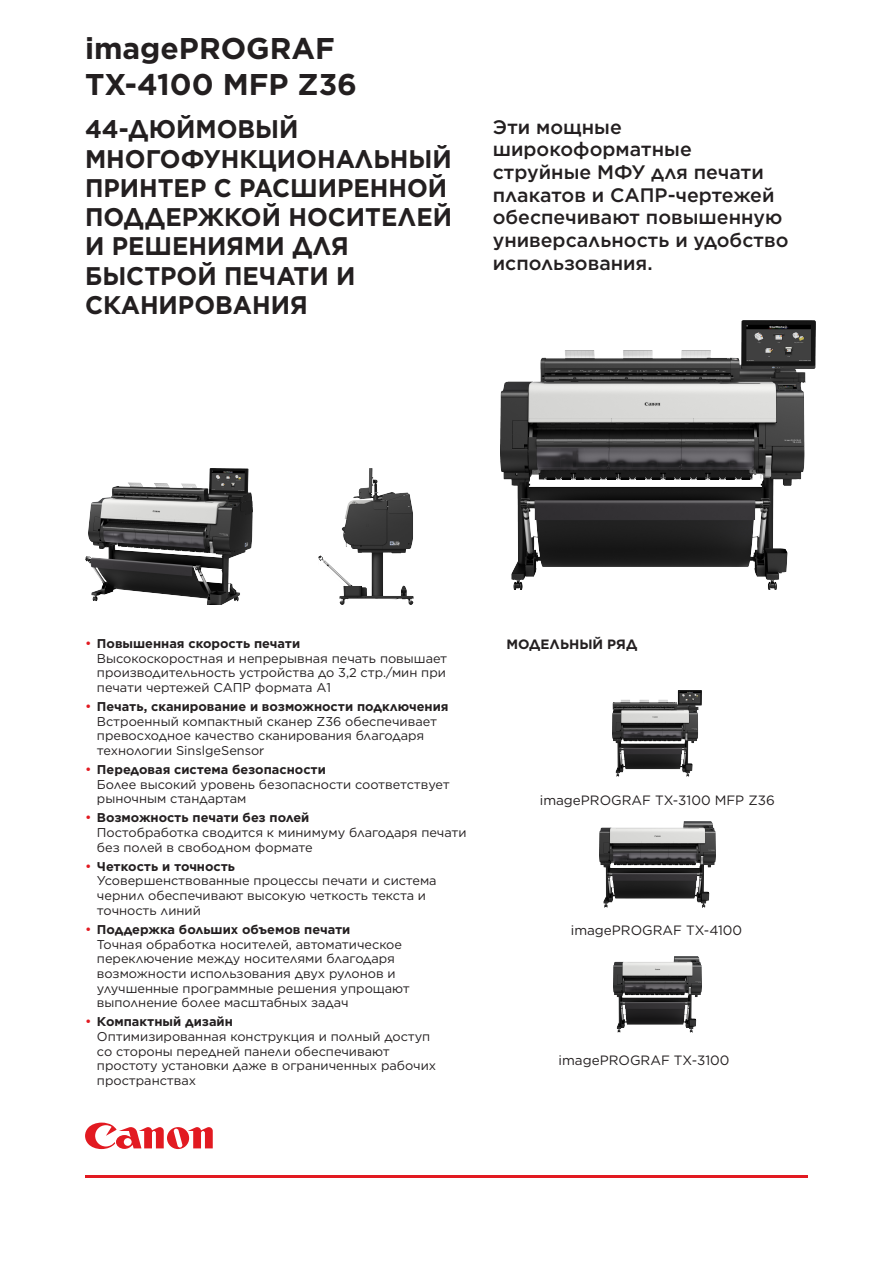
<style>
.page{position:relative;width:893px;height:1263px;background:#fff}
.page>*{position:absolute;margin:0;border:0;box-sizing:border-box;transform-origin:0 0}
.t1{font:700 30px/36px "Gotham";color:#231f20}
.COVER_HEADER_LARGE{font:700 25.5px/29.2px "Gotham";color:#231f20;scale:.96 1}
.INTRO{font:500 19.5px/22.6px "Gotham";color:#231f20}
.BODY{font:13.5px "Gotham";color:#231f20}
.SUBHEAD{font:700 13.5px "Gotham";color:#231f20}
.t2{font:12.75px/14.7px "Gotham";color:#231f20}
.s1{font-size:13.5px;color:#e21a21}
.s2{font-weight:700}
</style>
<div class="page">
<svg style="left:85px;top:1122px;width:128px;height:28px"></svg>
<hr style="left:85px;top:1175px;width:723px;height:3px;background:#e21a21">
<img style="left:613px;top:690px;width:88px;height:87px">
<img style="left:500px;top:320px;width:315px;height:269px">
<img style="left:85px;top:468px;width:168px;height:137px">
<img style="left:600px;top:821px;width:116px;height:86px">
<img style="left:614px;top:957px;width:88px;height:75px">
<img style="left:319px;top:468px;width:95px;height:137px">
<p class="t1" style="left:85px;top:30px;width:274px">imagePROGRAF<br>TX-4100 MFP Z36</p>
<p class="COVER_HEADER_LARGE" style="left:85px;top:115px;width:384px">44-ДЮЙМОВЫЙ<br>МНОГОФУНКЦИОНАЛЬНЫЙ<br>ПРИНТЕР С РАСШИРЕННОЙ<br>ПОДДЕРЖКОЙ НОСИТЕЛЕЙ<br>И РЕШЕНИЯМИ ДЛЯ<br>БЫСТРОЙ ПЕЧАТИ И<br>СКАНИРОВАНИЯ</p>
<p class="INTRO" style="left:493px;top:115px;width:297px">Эти мощные широкоформатные струйные МФУ для печати плакатов и САПР-чертежей обеспечивают повышенную универсальность и удобство использования.</p>
<p class="t2" style="left:97px;top:636px;width:352px;text-indent:-12px"><span class="s1">•</span> <span class="s2">Повышенная скорость печати<br></span>Высокоскоростная и непрерывная печать повышает производительность устройства до 3,2 стр./мин при печати чертежей САПР формата A1</p>
<p class="t2" style="left:97px;top:699px;width:353px;text-indent:-12px"><span class="s1">•</span> <span class="s2">Печать, сканирование и возможности подключения </span>Встроенный компактный сканер Z36 обеспечивает превосходное качество сканирования благодаря технологии SinslgeSensor</p>
<p class="t2" style="left:97px;top:762px;width:354px;text-indent:-12px"><span class="s1">•</span> <span class="s2">Передовая система безопасности<br></span>Более высокий уровень безопасности соответствует рыночным стандартам</p>
<p class="t2" style="left:97px;top:810px;width:371px;text-indent:-12px"><span class="s1">•</span> <span class="s2">Возможность печати без полей<br></span>Постобработка сводится к минимуму благодаря печати без полей в свободном формате</p>
<p class="t2" style="left:97px;top:859px;width:341px;text-indent:-12px"><span class="s1">•</span> <span class="s2">Четкость и точность<br></span>Усовершенствованные процессы печати и система чернил обеспечивают высокую четкость текста и точность линий</p>
<p class="t2" style="left:97px;top:922px;width:314px;text-indent:-12px"><span class="s1">•</span> <span class="s2">Поддержка больших объемов печати<br></span>Точная обработка носителей, автоматическое переключение между носителями благодаря возможности использования двух рулонов и улучшенные программные решения упрощают выполнение более масштабных задач</p>
<p class="t2" style="left:97px;top:1014px;width:341px;text-indent:-12px"><span class="s1">•</span> <span class="s2">Компактный дизайн<br></span>Оптимизированная конструкция и полный доступ со стороны передней панели обеспечивают простоту установки даже в ограниченных рабочих пространствах</p>
<p class="SUBHEAD" style="left:506px;top:635px;width:132px">МОДЕЛЬНЫЙ РЯД</p>
<p class="BODY" style="left:540px;top:791px;width:236px">imagePROGRAF TX-3100 MFP Z36</p>
<p class="BODY" style="left:571px;top:921px;width:173px">imagePROGRAF TX-4100</p>
<p class="BODY" style="left:559px;top:1051px;width:172px">imagePROGRAF TX-3100</p>
</div>
